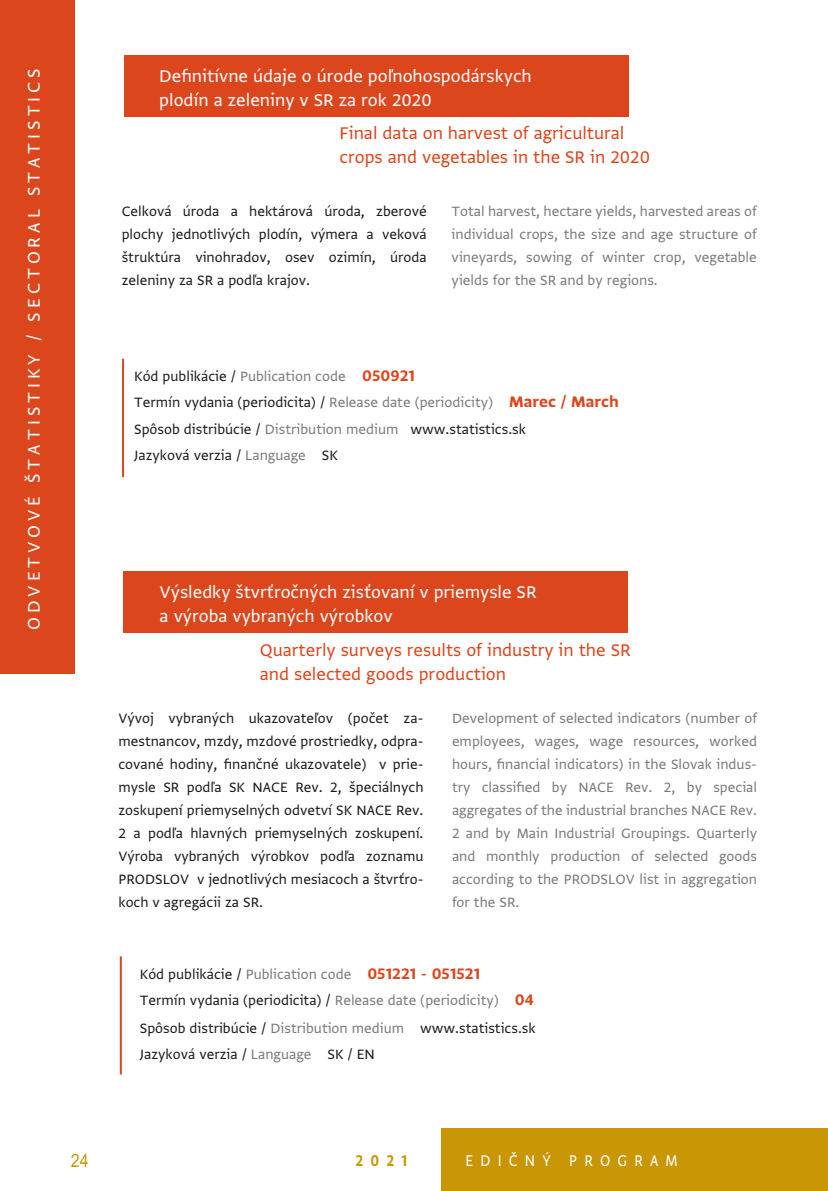
<style>
.page{position:relative;width:828px;height:1191px;background:#fff}
.page>*{position:absolute;margin:0;border:0;box-sizing:border-box;transform-origin:0 0}
.t1{font:20px/24px "Greta Sans Std";color:#fff}
.t2{font:20px/24px "Greta Sans Std";color:#dc461d}
.t3{font:20px "Greta Sans Std";letter-spacing:.2em;color:#fff}
.t4{font:18.4px "Greta Sans Std";letter-spacing:.45em;color:#fff;scale:.87 1}
.t5{font:18.4px "Greta Sans Std Bld";color:#c99606;scale:.87 1}
.t6{font:18.4px "Arial";color:#c99606;scale:.87 1}
.t7{font:16px/23px "Greta Sans Std";color:#1d1d1b}
.t8{font:16px/23px "Greta Sans Std";color:#7c7b7b;text-align:justify}
.s1{color:#7c7b7b}
.s2{font-family:"Greta Sans Std Bld";font-size:18px;color:#dc461d}
</style>
<div class="page">
<div style="left:124px;top:571px;width:504px;height:62px;background:#dc461d"></div>
<hr style="left:120px;top:956px;width:2px;height:118px;background:#dc461d">
<div style="left:0;top:0;width:74px;height:673px;background:#dc461d"></div>
<div style="left:125px;top:55px;width:504px;height:62px;background:#dc461d"></div>
<hr style="left:122px;top:359px;width:2px;height:118px;background:#dc461d">
<div style="left:441px;top:1128px;width:387px;height:63px;background:#c99606"></div>
<p class="t3" style="left:22px;top:630px;width:563px;rotate:-90deg">ODVETVOVÉ ŠTATISTIKY / SECTORAL STATISTICS</p>
<p class="t1" style="left:159px;top:63px;width:374px">Definitívne údaje o úrode poľnohospodárskych plodín a zeleniny v SR za rok 2020</p>
<p class="t2" style="left:339px;top:121px;width:312px">Final data on harvest of agricultural crops and vegetables in the SR in 2020</p>
<p class="t8" style="left:452px;top:200px;width:307px">Total harvest, hectare yields, harvested areas of individual crops, the size and age structure of vineyards, sowing of winter crop, vegetable yields for the SR and by regions.</p>
<p class="t7" style="left:122px;top:200px;width:307px;text-align:justify">Celková úroda a hektárová úroda, zberové plochy jednotlivých plodín, výmera a veková štruktúra vinohradov, osev ozimín, úroda zeleniny za SR a podľa krajov.</p>
<p class="t7" style="left:134px;top:363px;width:486px;line-height:25.8px">Kód publikácie / <span class="s1">Publication code</span> <span class="s2">050921<br></span>Termín vydania (periodicita) / <span class="s1">Release date (periodicity)</span> <span class="s2">Marec / March</span></p>
<p class="t7" style="left:134px;top:416px;width:393px;line-height:26px">Spôsob distribúcie / <span class="s1">Distribution medium</span> www.statistics.sk<br>Jazyková verzia / <span class="s1">Language</span> SK</p>
<p class="t1" style="left:160px;top:580px;width:378px">Výsledky štvrťročných zisťovaní v priemysle SR a výroba vybraných výrobkov</p>
<p class="t2" style="left:260px;top:637px;width:372px">Quarterly surveys results of industry in the SR and selected goods production</p>
<p class="t7" style="left:118px;top:706px;width:307px;text-align:justify">Vývoj vybraných ukazovateľov (počet za&shy;mestnancov, mzdy, mzdové prostriedky, odpra&shy;cované hodiny, finančné ukazovatele) v prie&shy;mysle SR podľa SK NACE Rev. 2, špeciálnych zoskupení priemyselných odvetví SK NACE Rev.<br>2 a podľa hlavných priemyselných zoskupení.<br>Výroba vybraných výrobkov podľa zoznamu PRODSLOV v jednotlivých mesiacoch a štvrťro&shy;koch v agregácii za SR.</p>
<p class="t8" style="left:452px;top:706px;width:307px">Development of selected indicators (number of employees, wages, wage resources, worked hours, financial indicators) in the Slovak indus&shy;try classified by NACE Rev. 2, by special aggregates of the industrial branches NACE Rev.<br>2 and by Main Industrial Groupings. Quarterly and monthly production of selected goods according to the PRODSLOV list in aggregation for the SR.</p>
<p class="t7" style="left:140px;top:961px;width:396px;line-height:25.8px">Kód publikácie / <span class="s1">Publication code</span> <span class="s2">051221 - 051521<br></span>Termín vydania (periodicita) / <span class="s1">Release date (periodicity)</span> <span class="s2">04</span></p>
<p class="t7" style="left:140px;top:1014px;width:397px;line-height:26px">Spôsob distribúcie / <span class="s1">Distribution medium</span> www.statistics.sk<br>Jazyková verzia / <span class="s1">Language</span> SK / EN</p>
<p class="t6" style="left:71px;top:1147px;width:22px">24</p>
<p class="t5" style="left:355px;top:1149px;width:61px">2021</p>
<p class="t4" style="left:465px;top:1149px;width:245px">EDIČNÝ PROGRAM</p>
</div>
